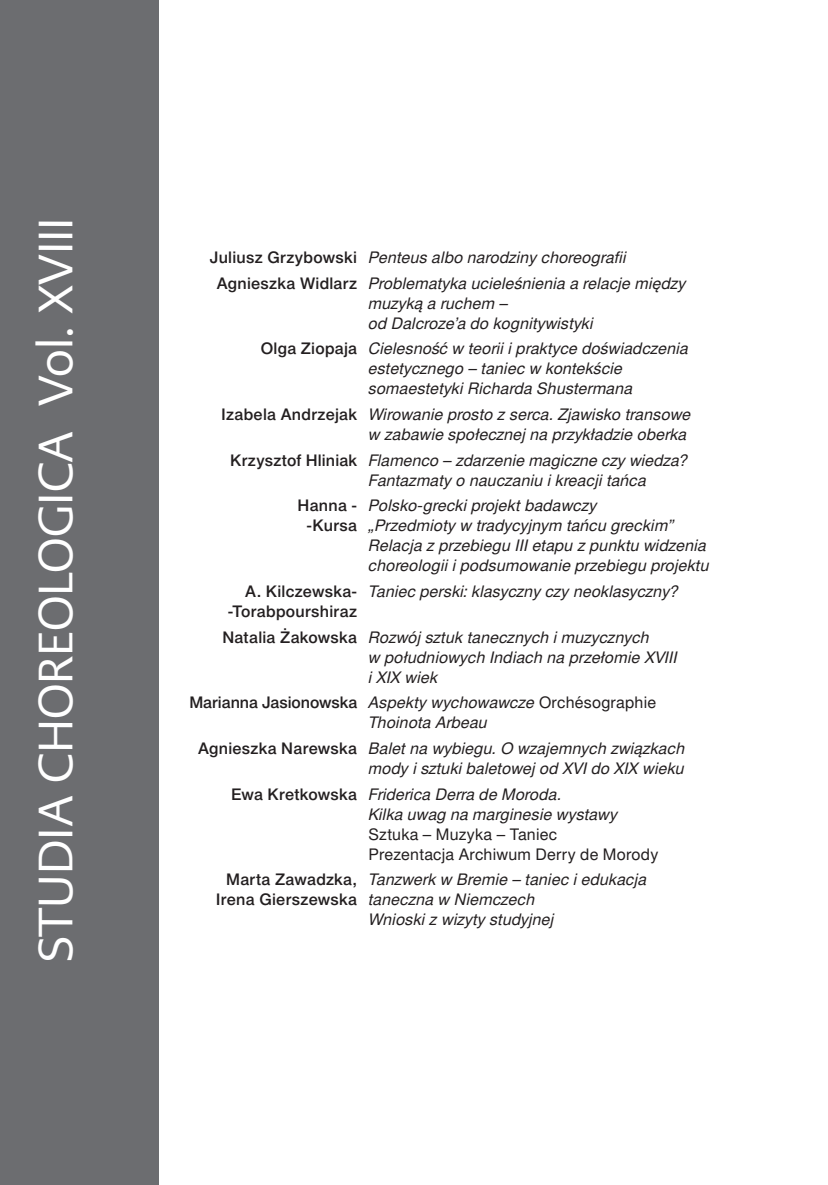
<style>
.page{position:relative;width:828px;height:1185px;background:#fff}
.page>*{position:absolute;margin:0;border:0;box-sizing:border-box;transform-origin:0 0}
.t1{font:48px "PMN Caecilia Sans Head";color:#fff}
.tekst{font:italic 16px/20px "Switzer EFN";letter-spacing:.01em;color:#231f20}
.tekst-2{font:16px "Switzer EFN";letter-spacing:.015em;color:#231f20}
.tekst-3{font:16px "Switzer EFN Medium";letter-spacing:-.005em;color:#231f20}
.tekst-4{font:16px "Switzer EFN Medium";letter-spacing:.015em;color:#231f20}
.s1{font-family:"Switzer EFN Medium";font-style:normal}
.s2{font-family:"Switzer EFN";font-style:italic}
.s3{font-family:"Switzer EFN"}
</style>
<div class="page">
<div style="left:0;top:0;width:159px;height:1185px;background:#6c6d70"></div>
<p class="t1" style="left:25px;top:962px;width:746px;rotate:-90deg">STUDIA CHOREOLOGICA Vol. XVIII</p>
<p class="tekst" style="left:210px;top:247px;width:418px"><span class="s1">Juliusz Grzybowski</span> Penteus albo narodziny choreografii</p>
<p class="tekst" style="left:217px;top:273px;width:470px"><span class="s1">Agnieszka Widlarz</span> Problematyka ucieleśnienia a relacje między</p>
<p class="tekst" style="left:368px;top:293px;width:141px">muzyką a ruchem –</p>
<p class="tekst" style="left:368px;top:313px;width:226px">od Dalcroze’a do kognitywistyki</p>
<p class="tekst" style="left:261px;top:338px;width:429px"><span class="s1">Olga Ziopaja</span> Cielesność w teorii i praktyce doświadczenia</p>
<p class="tekst" style="left:368px;top:358px;width:256px">estetycznego – taniec w kontekście</p>
<p class="tekst" style="left:368px;top:378px;width:266px">somaestetyki Richarda Shustermana</p>
<p class="tekst" style="left:221px;top:404px;width:471px"><span class="s1">Izabela Andrzejak</span> Wirowanie prosto z serca. Zjawisko transowe</p>
<p class="tekst" style="left:368px;top:424px;width:320px">w zabawie społecznej na przykładzie oberka</p>
<p class="tekst" style="left:230px;top:450px;width:459px"><span class="s1">Krzysztof Hliniak</span> Flamenco – zdarzenie magiczne czy wiedza?</p>
<p class="tekst" style="left:368px;top:470px;width:279px">Fantazmaty o nauczaniu i kreacji tańca</p>
<p class="tekst" style="left:297px;top:495px;width:301px"><span class="s1">Hanna -</span> Polsko-grecki projekt badawczy</p>
<p class="tekst" style="left:307px;top:515px;width:369px"><span class="s1">-Kursa</span> „Przedmioty w tradycyjnym tańcu greckim”</p>
<p class="tekst" style="left:368px;top:535px;width:342px">Relacja z przebiegu III etapu z punktu widzenia choreologii i podsumowanie przebiegu projektu</p>
<p class="tekst" style="left:245px;top:581px;width:435px"><span class="s1">A. Kilczewska-</span> Taniec perski: klasyczny czy neoklasyczny?</p>
<p class="tekst-4" style="left:228px;top:602px;width:131px">-Torabpourshiraz</p>
<p class="tekst" style="left:222px;top:627px;width:428px"><span class="s1">Natalia Żakowska</span> Rozwój sztuk tanecznych i muzycznych</p>
<p class="tekst" style="left:368px;top:647px;width:310px">w południowych Indiach na przełomie XVIII</p>
<p class="tekst" style="left:368px;top:667px;width:71px">i XIX wiek</p>
<p class="tekst-3" style="left:189px;top:693px;width:468px">Marianna Jasionowska <span class="s2">Aspekty wychowawcze</span> <span class="s3">Orchésographie</span></p>
<p class="tekst" style="left:368px;top:712px;width:120px">Thoinota Arbeau</p>
<p class="tekst" style="left:198px;top:738px;width:488px"><span class="s1">Agnieszka Narewska</span> Balet na wybiegu. O wzajemnych związkach</p>
<p class="tekst" style="left:368px;top:758px;width:317px">mody i sztuki baletowej od XVI do XIX wieku</p>
<p class="tekst" style="left:231px;top:784px;width:332px"><span class="s1">Ewa Kretkowska</span> Friderica Derra de Moroda.</p>
<p class="tekst" style="left:368px;top:804px;width:251px">Kilka uwag na marginesie wystawy</p>
<p class="tekst-2" style="left:368px;top:825px;width:190px">Sztuka – Muzyka – Taniec</p>
<p class="tekst-2" style="left:368px;top:845px;width:291px">Prezentacja Archiwum Derry de Morody</p>
<p class="tekst" style="left:226px;top:869px;width:422px"><span class="s1">Marta Zawadzka,</span> Tanzwerk w Bremie – taniec i edukacja</p>
<p class="tekst" style="left:216px;top:889px;width:320px"><span class="s1">Irena Gierszewska</span> taneczna w Niemczech</p>
<p class="tekst" style="left:368px;top:909px;width:187px">Wnioski z wizyty studyjnej</p>
</div>
